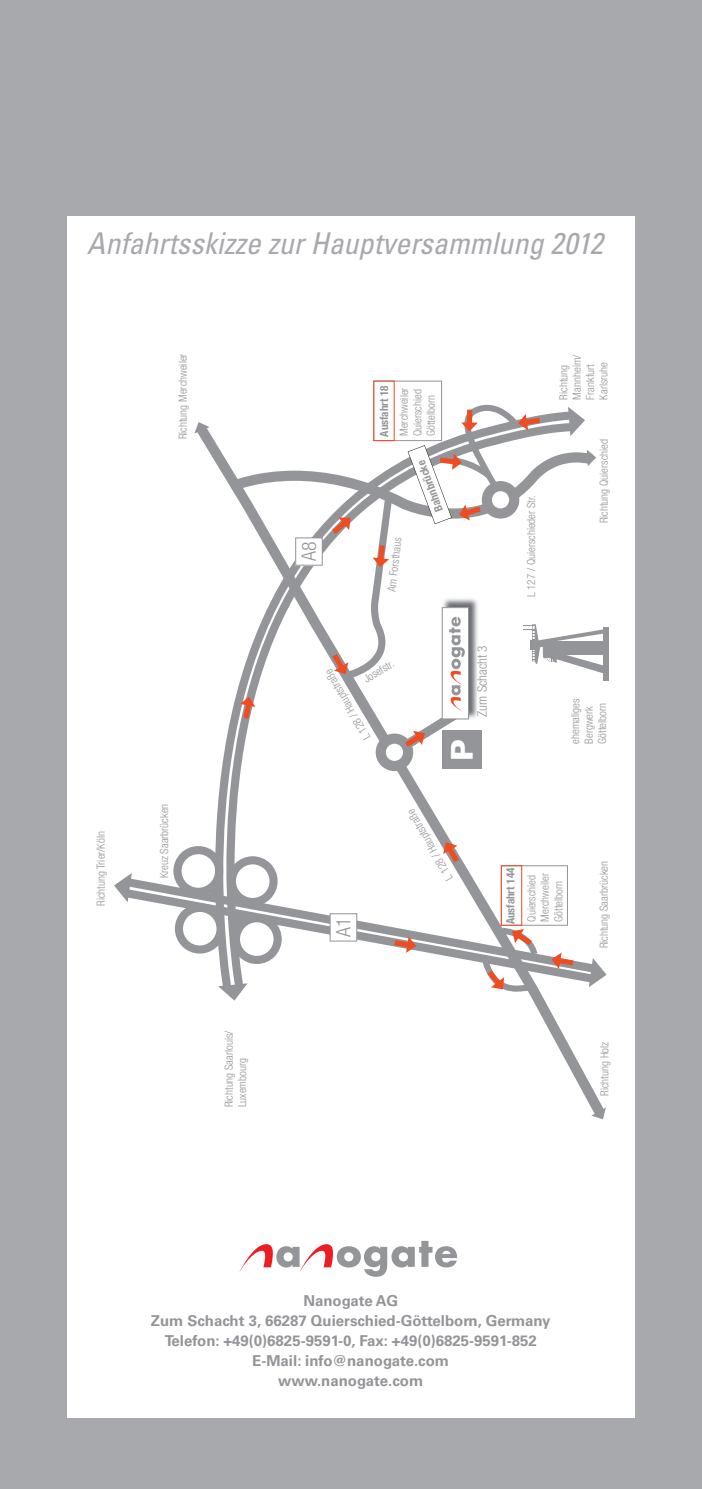
<style>
.page{position:relative;width:702px;height:1489px;background:#fff}
.page>*{position:absolute;margin:0;border:0;box-sizing:border-box;transform-origin:0 0}
.t1{font:italic condensed 30px "Univers LT Std";color:#a8a9ad}
.t2{font:900 30px "Univers LT Std";color:#fff}
.t3{font:300 condensed 19.75px "Helvetica Neue LT Std";color:#939598}
.t4{font:700 15px/20px "Univers LT Std";color:#939598;text-align:center}
.t5{font:300 condensed 13.25px "Helvetica Neue LT Std";color:#939598}
.t6{font:300 condensed 11.25px/13.5px "Helvetica Neue LT Std";color:#939598}
.t7{font:700 condensed 11.25px "Helvetica Neue LT Std";color:#939598}
.s1{color:#929497}
.s2{color:#909295}
</style>
<div class="page">
<div style="left:0;top:0;width:702px;height:1488px;background:#a8a9ad"></div>
<div style="left:67px;top:216px;width:567px;height:1201px;background:#fff"></div>
<svg style="left:239px;top:1240px;width:218px;height:36px"></svg>
<svg style="left:198px;top:433px;width:405px;height:674px"></svg>
<svg style="left:215px;top:433px;width:356px;height:556px"></svg>
<svg style="left:132px;top:877px;width:465px;height:80px"></svg>
<svg style="left:132px;top:888px;width:461px;height:94px"></svg>
<svg style="left:329px;top:913px;width:28px;height:28px"></svg>
<svg style="left:173px;top:843px;width:109px;height:121px"></svg>
<svg style="left:394px;top:936px;width:22px;height:16px"></svg>
<svg style="left:443px;top:842px;width:16px;height:20px"></svg>
<svg style="left:482px;top:865px;width:91px;height:126px"></svg>
<svg style="left:194px;top:422px;width:16px;height:11px"></svg>
<svg style="left:591px;top:1107px;width:14px;height:12px"></svg>
<svg style="left:589px;top:957px;width:17px;height:30px"></svg>
<svg style="left:114px;top:873px;width:18px;height:29px"></svg>
<svg style="left:218px;top:983px;width:29px;height:17px"></svg>
<div style="left:603px;top:627px;width:6px;height:53px;background:#939598"></div>
<svg style="left:232px;top:380px;width:374px;height:391px"></svg>
<div style="left:70px;top:928px;width:103px;height:242px;background:#fff"></div>
<div style="left:442px;top:730px;width:39px;height:39px;background:#939598"></div>
<h1 class="t1" style="left:87px;top:224px;width:517px">Anfahrtsskizze zur Hauptversammlung 2012</h1>
<p class="t6" style="left:176px;top:439px;width:87px;rotate:-90deg">Richtung Merchweiler</p>
<p class="t6" style="left:94px;top:905px;width:76px;rotate:-90deg">Richtung Trier/Köln</p>
<p class="t6" style="left:157px;top:878px;width:76px;rotate:-90deg">Kreuz Saarbrücken</p>
<p class="t6" style="left:222px;top:1107px;width:78px;rotate:-90deg">Richtung Saarlouis/<br>Luxembourg</p>
<h2 class="t3" style="left:297px;top:561px;width:21px;rotate:-90deg">A8</h2>
<p class="t7" style="left:377px;top:436px;width:53px;rotate:-90deg">Ausfahrt 18</p>
<p class="t6" style="left:397px;top:436px;width:50px;rotate:-90deg">Merchweiler<br>Quierschied<br>Göttelborn</p>
<p class="t6" style="left:384px;top:590px;width:56px;rotate:-83deg">Am Forsthaus</p>
<p class="t7" style="left:432px;top:513px;width:55px;rotate:-110deg">Bahnbrücke</p>
<p class="t6" style="left:361px;top:673px;width:35px;rotate:-31deg">Josefstr.</p>
<p class="t6" style="left:361px;top:742px;width:81px;rotate:-120deg">L 128 / Hauptstraße</p>
<p class="t5" style="left:474px;top:716px;width:73px;rotate:-90deg"><span class="s1">Z</span>um <span class="s2">S</span>c<span class="s2">h</span>ac<span class="s2">ht 3</span></p>
<h1 class="t2" style="left:443px;top:760px;width:23px;rotate:-90deg">P</h1>
<p class="t6" style="left:524px;top:597px;width:104px;rotate:-90deg">L 127 / Quierschieder Str.</p>
<p class="t6" style="left:556px;top:399px;width:47px;rotate:-90deg">Richtung<br>Mannheim/<br>Frankfurt<br>Karlsruhe</p>
<p class="t6" style="left:597px;top:523px;width:86px;rotate:-90deg">Richtung Quierschied</p>
<p class="t6" style="left:568px;top:743px;width:47px;rotate:-90deg">ehemaliges<br>Bergwerk<br>Göttelborn</p>
<h2 class="t3" style="left:332px;top:937px;width:21px;rotate:-90deg">A1</h2>
<p class="t6" style="left:444px;top:882px;width:81px;rotate:-120deg">L 128 / Hauptstraße</p>
<p class="t7" style="left:503px;top:924px;width:58px;rotate:-90deg">Ausfahrt 144</p>
<p class="t6" style="left:524px;top:921px;width:50px;rotate:-90deg">Quierschied<br>Merchweiler<br>Göttelborn</p>
<p class="t6" style="left:597px;top:948px;width:89px;rotate:-90deg">Richtung Saarbrücken</p>
<p class="t6" style="left:597px;top:1095px;width:55px;rotate:-90deg">Richtung Holz</p>
<h3 class="t4" style="left:151px;top:1290px;width:401px">Nanogate AG<br>Zum Schacht 3, 66287 Quierschied-Göttelborn, Germany Telefon: +49(0)6825-9591-0, Fax: +49(0)6825-9591-852<br>E-Mail: info@nanogate.com<br>www.nanogate.com</h3>
</div>
